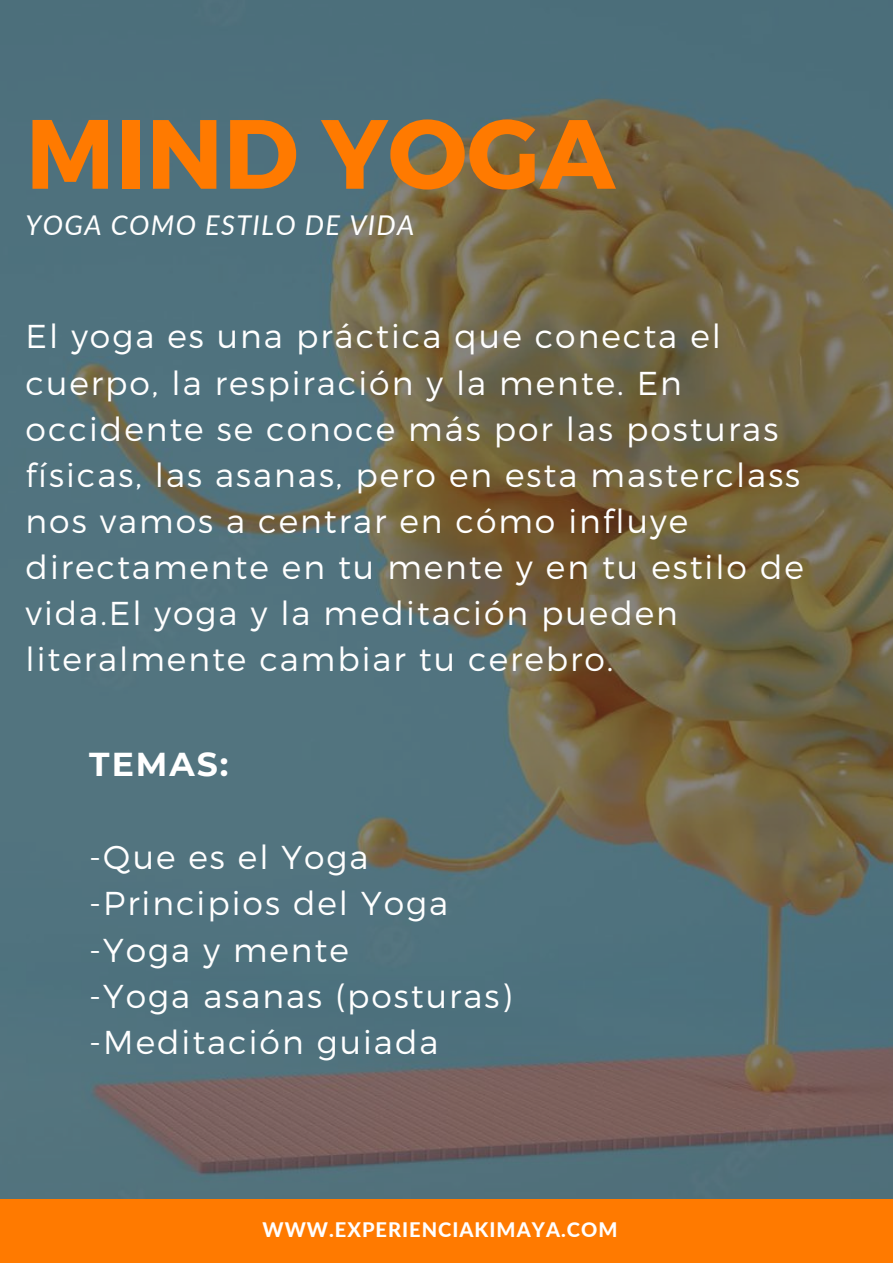
<style>
.page{position:relative;width:893px;height:1264px;background:#fff}
.page>*{position:absolute;margin:0;border:0;box-sizing:border-box;transform-origin:0 0}
.t1{font:700 98.1px "Montserrat";color:#ff7a00}
.t2{font:300 33px/46px "Montserrat";letter-spacing:.06em;color:#fff}
.t3{font:700 33px "Montserrat";letter-spacing:.06em;color:#fff}
.t4{font:italic 27.3px "Lato";letter-spacing:.05em;color:#fff}
.t5{font:800 20.1px "Lato";letter-spacing:.05em;color:#fff}
</style>
<div class="page">
<img style="left:0;top:0;width:892px;height:1199px">
<div style="left:0;top:1199px;width:892px;height:63px;background:#ff7a00"></div>
<h1 class="t1" style="left:26px;top:90px;width:591px">MIND YOGA</h1>
<p class="t4" style="left:26px;top:207px;width:390px">YOGA COMO ESTILO DE VIDA</p>
<p class="t2" style="left:26px;top:312px;width:779px">El yoga es una práctica que conecta el cuerpo, la respiración y la mente. En occidente se conoce más por las posturas físicas, las asanas, pero en esta masterclass nos vamos a centrar en cómo influye directamente en tu mente y en tu estilo de vida.El yoga y la meditación pueden literalmente cambiar tu cerebro.</p>
<p class="t3" style="left:89px;top:744px;width:141px">TEMAS:</p>
<p class="t2" style="left:89px;top:832px;width:424px">-Que es el Yoga -Principios del Yoga -Yoga y mente<br>-Yoga asanas (posturas) -Meditación guiada</p>
<p class="t5" style="left:262px;top:1217px;width:356px">WWW.EXPERIENCIAKIMAYA.COM</p>
</div>
